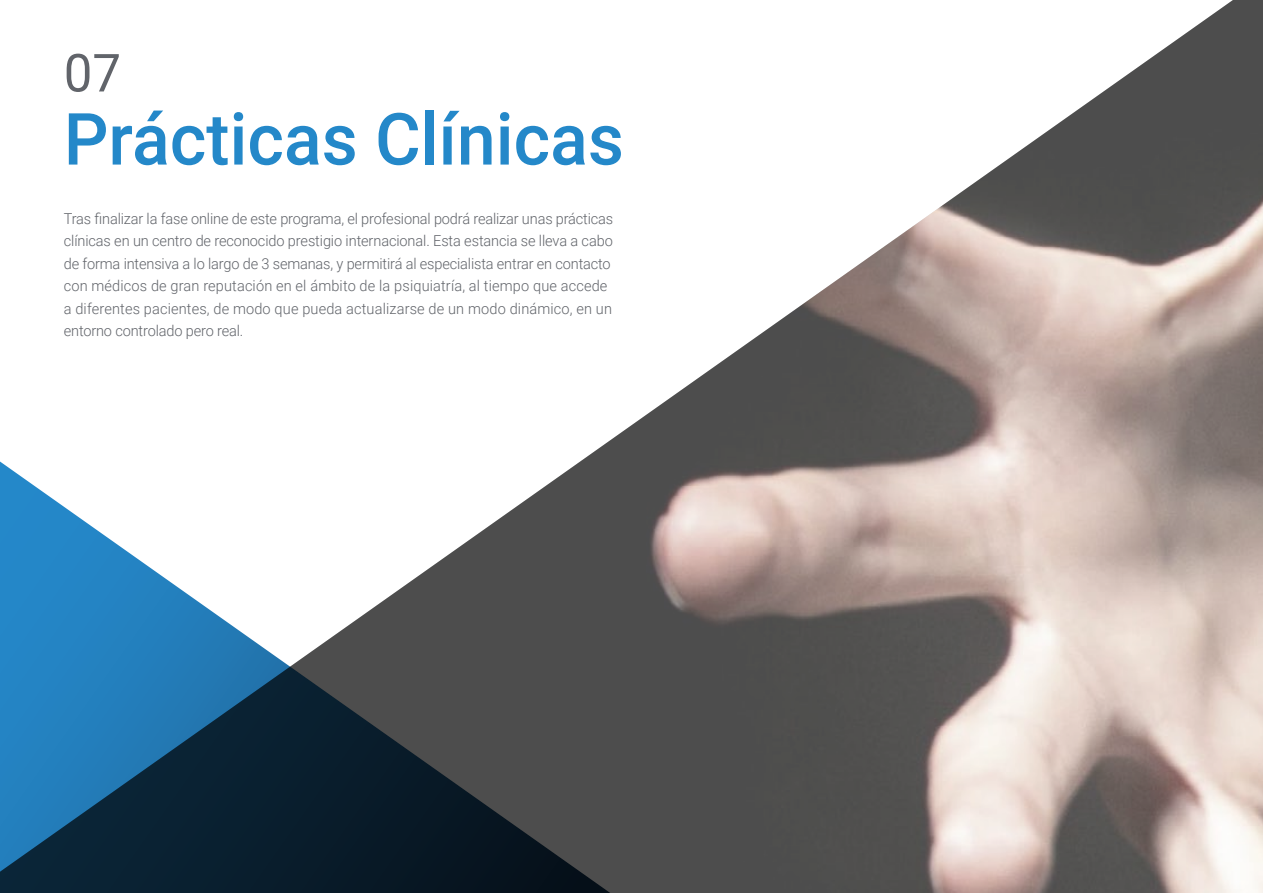
<style>
.page{position:relative;width:1263px;height:893px;background:#fff}
.page>*{position:absolute;margin:0;border:0;box-sizing:border-box;transform-origin:0 0}
.t1{font:500 72px "Roboto";color:#2488c9}
.t2{font:52.5px "Roboto";color:#61646a}
.t3{font:300 15px/22.5px "Roboto";letter-spacing:-.005em;color:#61646a}
</style>
<div class="page">
<img style="left:602px;top:0;width:661px;height:893px">
<svg style="left:0;top:446px;width:640px;height:447px"></svg>
<h2 class="t2" style="left:64px;top:36px;width:59px">07</h2>
<h1 class="t1" style="left:64px;top:89px;width:562px">Prácticas Clínicas</h1>
<p class="t3" style="left:64px;top:207px;width:551px">Tras finalizar la fase online de este programa, el profesional podrá realizar unas prácticas clínicas en un centro de reconocido prestigio internacional. Esta estancia se lleva a cabo de forma intensiva a lo largo de 3 semanas, y permitirá al especialista entrar en contacto con médicos de gran reputación en el ámbito de la psiquiatría, al tiempo que accede a diferentes pacientes, de modo que pueda actualizarse de un modo dinámico, en un entorno controlado pero real.</p>
</div>
